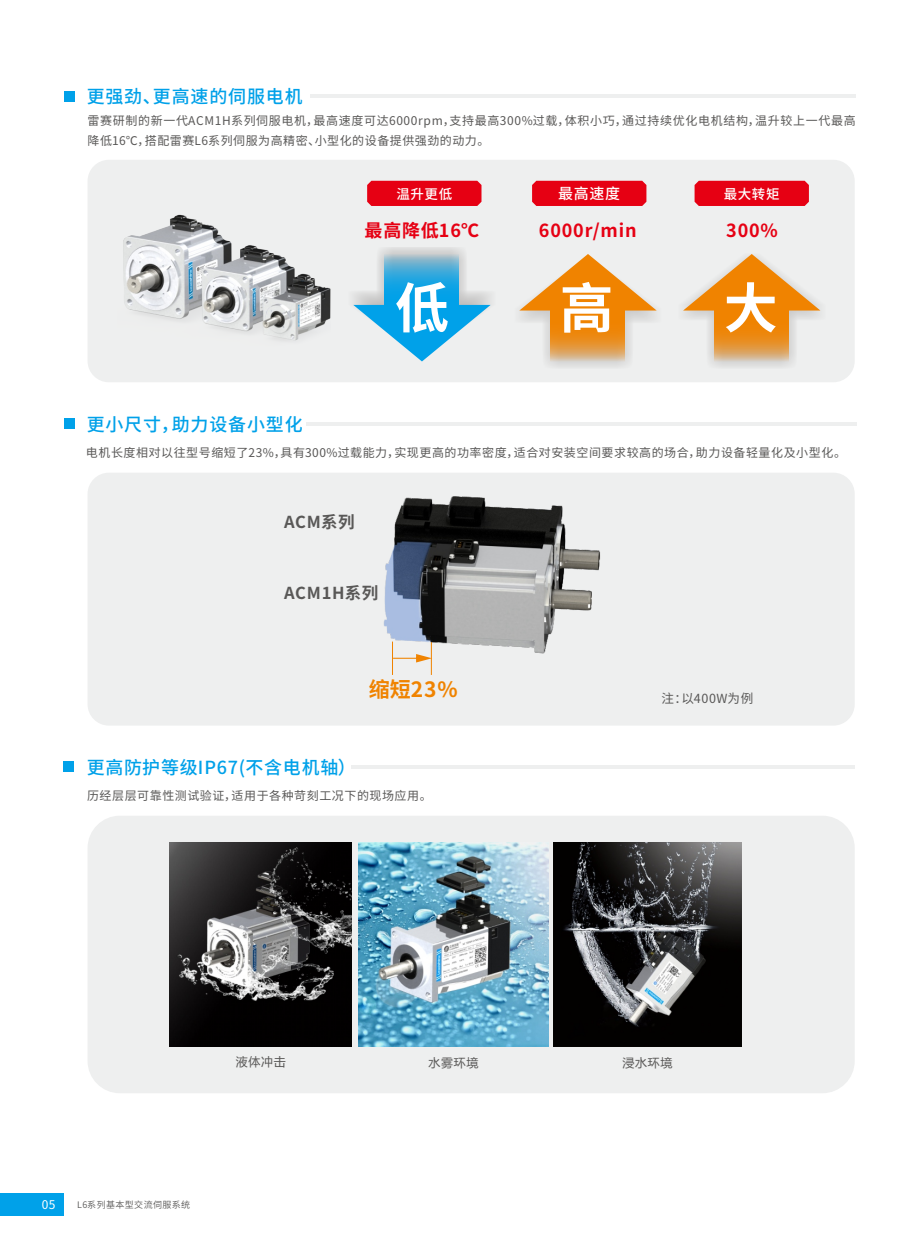
<style>
.page{position:relative;width:906px;height:1238px;background:#fff}
.page>*{position:absolute;margin:0;border:0;box-sizing:border-box;transform-origin:0 0}
.t1{font:700 54px "Source Han Sans CN";color:#fff}
.t2{font:700 21px "Source Han Sans CN";color:#f08300}
.t3{font:500 18px "Source Han Sans CN";letter-spacing:.045em;color:#00a1e9}
.t4{font:700 18px "Source Han Sans CN";letter-spacing:.045em;color:#e60013}
.t5{font:700 16.5px "Source Han Sans CN";letter-spacing:.045em;color:#595857}
.t6{font:500 15px "Source Han Sans CN";color:#fff}
.t7{font:500 13.5px "Source Han Sans CN";letter-spacing:.045em;color:#fff}
.t8{font:12.6px "Source Han Sans CN";letter-spacing:.045em;color:#595857}
.t9{font:12px/20px "Source Han Sans CN";letter-spacing:.045em;color:#595857}
.t10{font:12px "Microsoft Ya Hei";letter-spacing:.06em;color:#595857}
.t11{font:12px "Source Han Sans CN";color:#fff}
.t12{font:9px "Source Han Sans CN";letter-spacing:.045em;color:#595857}
</style>
<div class="page">
<div style="left:0;top:1192px;width:64px;height:23px;background:#00a1e9"></div>
<div style="left:88px;top:815px;width:766px;height:278px;background:#eeefef;border-radius:32px"></div>
<div style="left:88px;top:472px;width:766px;height:253px;background:#eeefef;border-radius:21px"></div>
<div style="left:88px;top:160px;width:766px;height:222px;background:#eeefef;border-radius:21px"></div>
<div style="left:64px;top:91px;width:11px;height:11px;background:#00a1e9"></div>
<hr style="left:310px;top:95px;width:545px;height:3px;background:#eeefef">
<div style="left:511px;top:259px;width:153px;height:109px;background:#231916;opacity:.18"></div>
<svg style="left:550px;top:310px;width:75px;height:51px;background:#e8922b"></svg>
<svg style="left:519px;top:254px;width:137px;height:56px"></svg>
<div style="left:675px;top:253px;width:153px;height:116px;background:#231916;opacity:.2"></div>
<svg style="left:714px;top:310px;width:74px;height:51px;background:#e7912a"></svg>
<svg style="left:683px;top:254px;width:137px;height:56px"></svg>
<div style="left:345px;top:247px;width:153px;height:107px;background:#231916;opacity:.23"></div>
<svg style="left:384px;top:254px;width:75px;height:51px;background:#36a9dd"></svg>
<svg style="left:353px;top:305px;width:137px;height:56px"></svg>
<div style="left:532px;top:181px;width:114px;height:25px;background:#e60013"></div>
<div style="left:694px;top:181px;width:115px;height:25px;background:#e60013"></div>
<div style="left:367px;top:181px;width:114px;height:25px;background:#e60013"></div>
<div style="left:63px;top:761px;width:11px;height:11px;background:#00a1e9"></div>
<hr style="left:351px;top:765px;width:503px;height:3px;background:#eeefef">
<img style="left:123px;top:214px;width:208px;height:127px">
<div style="left:65px;top:418px;width:10px;height:11px;background:#00a1e9"></div>
<hr style="left:306px;top:422px;width:551px;height:3px;background:#eeefef">
<img style="left:170px;top:842px;width:181px;height:204px">
<img style="left:359px;top:842px;width:189px;height:204px">
<img style="left:554px;top:842px;width:187px;height:204px">
<hr style="left:392px;top:641px;width:1px;height:34px;background:#f08300">
<hr style="left:431px;top:641px;width:1px;height:34px;background:#f08300">
<svg style="left:416px;top:659px;width:16px;height:3px"></svg>
<img style="left:383px;top:496px;width:218px;height:163px">
<h3 class="t3" style="left:87px;top:87px;width:217px">更强劲、更⾼速的伺服电机</h3>
<p class="t9" style="left:88px;top:110px;width:770px">雷赛研制的新⼀代ACM1H系列伺服电机，最⾼速度可达6000rpm，⽀持最⾼300%过载，体积⼩巧，通过持续优化电机结构，温升较上⼀代最⾼降低16℃，搭配雷赛L6系列伺服为⾼精密、⼩型化的设备提供强劲的动⼒。</p>
<p class="t7" style="left:396px;top:187px;width:57px">温升更低</p>
<p class="t6" style="left:558px;top:186px;width:64px">最⾼速度</p>
<p class="t7" style="left:723px;top:187px;width:57px">最⼤转矩</p>
<h3 class="t4" style="left:364px;top:221px;width:116px">最⾼降低16℃</h3>
<h3 class="t4" style="left:539px;top:221px;width:99px">6000r/min</h3>
<h3 class="t4" style="left:726px;top:221px;width:53px">300%</h3>
<h3 class="t3" style="left:87px;top:415px;width:217px">更⼩尺⼨，助⼒设备⼩型化</h3>
<h1 class="t1" style="left:395px;top:280px;width:55px">低</h1>
<h1 class="t1" style="left:559px;top:280px;width:55px">⾼</h1>
<h1 class="t1" style="left:723px;top:280px;width:55px">⼤</h1>
<p class="t9" style="left:86px;top:442px;width:761px">电机⻓度相对以往型号缩短了23%，具有300%过载能⼒，实现更⾼的功率密度，适合对安装空间要求较⾼的场合，助⼒设备轻量化及⼩型化。</p>
<h3 class="t5" style="left:284px;top:513px;width:72px">ACM系列</h3>
<h3 class="t5" style="left:284px;top:585px;width:96px">ACM1H系列</h3>
<h3 class="t3" style="left:87px;top:757px;width:271px">更⾼防护等级IP67(不含电机轴）</h3>
<h2 class="t2" style="left:369px;top:678px;width:90px">缩短23%</h2>
<p class="t9" style="left:87px;top:785px;width:346px">历经层层可靠性测试验证，适⽤于各种苛刻⼯况下的现场应⽤。</p>
<p class="t8" style="left:661px;top:692px;width:93px">注：以400W为例</p>
<p class="t10" style="left:236px;top:1056px;width:52px">液体冲击</p>
<p class="t10" style="left:428px;top:1056px;width:52px">水雾环境</p>
<p class="t10" style="left:622px;top:1057px;width:52px">浸水环境</p>
<p class="t11" style="left:42px;top:1197px;width:15px">05</p>
<p class="t12" style="left:77px;top:1199px;width:115px">L6系列基本型交流伺服系统</p>
</div>
